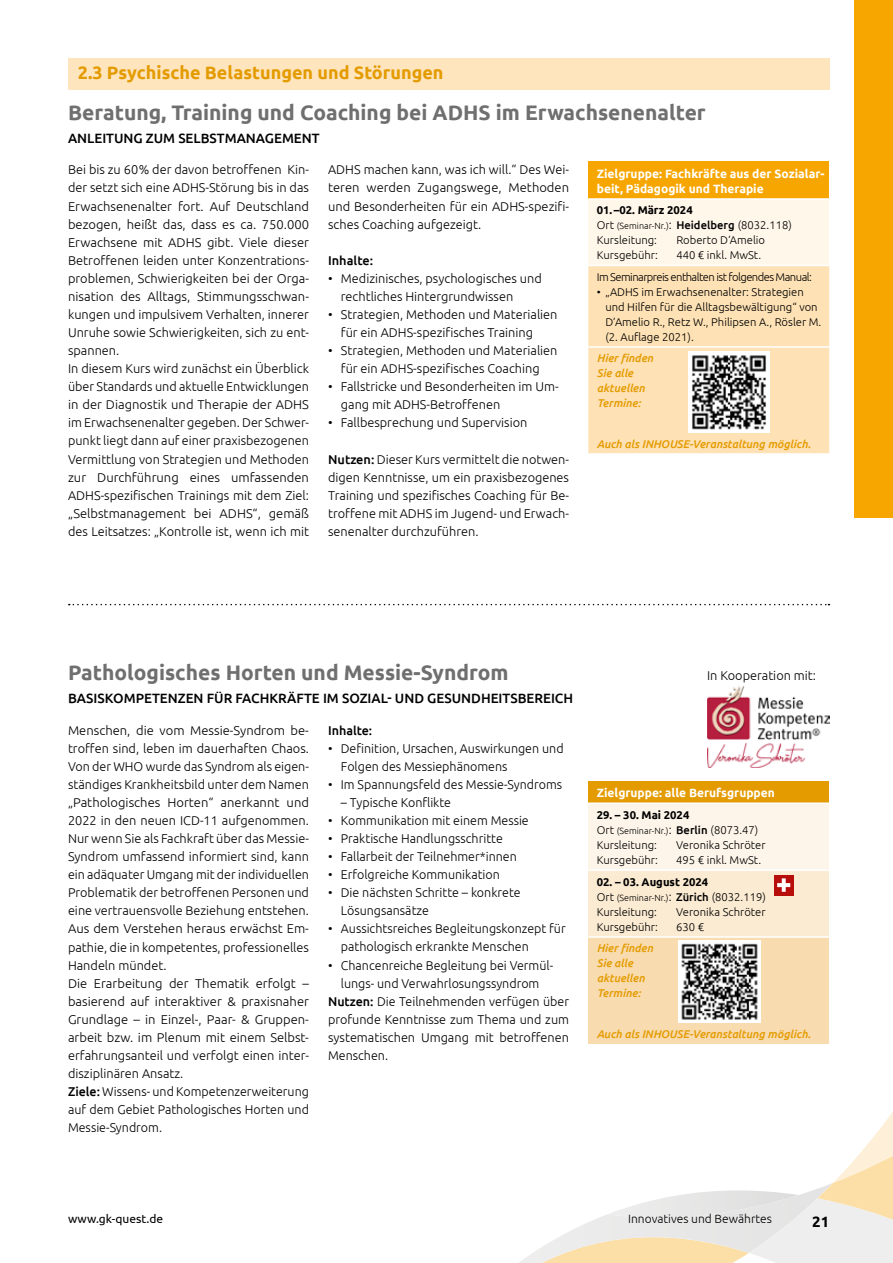
<style>
.page{position:relative;width:893px;height:1263px;background:#fff}
.page>*{position:absolute;margin:0;border:0;box-sizing:border-box;transform-origin:0 0}
.t1{font:700 21px "Ubuntu";color:#706f6f}
.t2{font:700 18px "Ubuntu";color:#e49b00}
.t3{font:700 15px "Ubuntu";color:#000}
.t4{font:500 13.5px "Ubuntu";color:#000}
.t5{font:300 12.75px/18px "Ubuntu";color:#000}
.t6{font:500 12.75px "Ubuntu";color:#000}
.t7{font:700 12px/15px "Ubuntu";color:#fff}
.t8{font:300 12px "Ubuntu";color:#000}
.t9{font:12px "Ubuntu";color:#000}
.t10{font:300 11.25px/15px "Ubuntu";color:#000}
.t11{font:italic 500 11.25px/15px "Ubuntu";color:#e49b00}
.t12{font:300 11.25px/21.5px "Ubuntu";letter-spacing:-.05em;color:#000}
.t13{font:700 11.25px "Ubuntu";color:#000}
.t14{font:300 9px "Ubuntu";color:#000}
.s1{font-weight:700}
.s2{font-size:9px}
.s3{font-size:12px}
.s4{font-weight:500}
.s5{font-size:11.25px}
.s6{font-weight:500;font-size:11.25px}
</style>
<div class="page">
<svg style="left:519px;top:1112px;width:374px;height:151px"></svg>
<div style="left:855px;top:0;width:38px;height:518px;background:#f7a600"></div>
<div style="left:588px;top:781px;width:241px;height:22px;background:#e49b00"></div>
<div style="left:588px;top:803px;width:241px;height:67px;background:#fdf5e9"></div>
<div style="left:588px;top:870px;width:241px;height:67px;background:#fbebd2"></div>
<div style="left:588px;top:937px;width:241px;height:107px;background:#f8dbaf"></div>
<hr style="left:588px;top:802px;width:241px;height:2px;background:#fff">
<hr style="left:588px;top:869px;width:241px;height:2px;background:#fff">
<hr style="left:588px;top:936px;width:241px;height:2px;background:#fff">
<img style="left:707px;top:685px;width:122px;height:82px">
<img style="left:679px;top:941px;width:81px;height:81px">
<svg style="left:69px;top:604px;width:760px;height:1px"></svg>
<div style="left:588px;top:162px;width:241px;height:37px;background:#f7a600"></div>
<div style="left:588px;top:199px;width:241px;height:66px;background:#fff7ea"></div>
<div style="left:588px;top:266px;width:241px;height:187px;background:#fee1b4"></div>
<hr style="left:588px;top:198px;width:241px;height:2px;background:#fff">
<hr style="left:588px;top:346px;width:241px;height:2px;background:#fff">
<img style="left:688px;top:351px;width:82px;height:82px">
<div style="left:68px;top:58px;width:761px;height:31px;background:#fee5be"></div>
<div style="left:774px;top:875px;width:19px;height:20px;background:#b70e0c"></div>
<svg style="left:777px;top:878px;width:13px;height:14px"></svg>
<h2 class="t2" style="left:78px;top:62px;width:367px">2.3 Psychische Belastungen und Störungen</h2>
<h1 class="t1" style="left:68px;top:100px;width:639px">Beratung, Training und Coaching bei ADHS im Erwachsenenalter</h1>
<p class="t4" style="left:68px;top:129px;width:253px">ANLEITUNG ZUM SELBSTMANAGEMENT</p>
<p class="t7" style="left:597px;top:166px;width:229px">Zielgruppe: Fachkräfte aus der Sozialar&shy;beit, Pädagogik und Therapie</p>
<p class="t10" style="left:597px;top:202px;width:196px"><span class="s1">01.–02. März 2024<br></span>Ort <span class="s2">(Seminar-Nr.)</span><span class="s3">:</span> <span class="s4">Heidelberg</span> (8032.118)<br>Kursleitung:</p>
<p class="t5" style="left:68px;top:160px;width:242px">Bei bis zu 60% der davon betroffenen Kin&shy;der setzt sich eine ADHS-Störung bis in das Erwachsenenalter fort. Auf Deutschland bezogen, heißt das, dass es ca. 750.000<br>Erwachsene mit ADHS gibt. Viele dieser Betroffenen leiden unter Konzentrations&shy;problemen, Schwierigkeiten bei der Orga&shy;nisation des Alltags, Stimmungsschwan&shy;kungen und impulsivem Verhalten, innerer Unruhe sowie Schwierigkeiten, sich zu ent&shy;spannen.<br>In diesem Kurs wird zunächst ein Überblick über Standards und aktuelle Entwicklungen in der Diagnostik und Therapie der ADHS im Erwachsenenalter gegeben. Der Schwer&shy;punkt liegt dann auf einer praxisbezogenen Vermittlung von Strategien und Methoden zur Durchführung eines umfassenden ADHS-spezifischen Trainings mit dem Ziel: „Selbstmanagement bei ADHS“, gemäß des Leitsatzes: „Kontrolle ist, wenn ich mit</p>
<p class="t5" style="left:328px;top:160px;width:242px;text-align:justify">ADHS machen kann, was ich will.“ Des Wei&shy;teren werden Zugangswege, Methoden und Besonderheiten für ein ADHS-spezifi&shy;sches Coaching aufgezeigt.</p>
<p class="t10" style="left:676px;top:232px;width:90px">Roberto D‘Amelio</p>
<p class="t12" style="left:597px;top:244px;width:217px;text-indent:80px">440 € inkl. MwSt.<br>Im Seminarpreis enthalten ist folgendes Manual:</p>
<p class="t10" style="left:605px;top:284px;width:217px;text-indent:-9px">• „ADHS im Erwachsenenalter: Strategien und Hilfen für die Alltagsbewältigung“ von D’Amelio R., Retz W., Philipsen A., Rösler M. (2. Auflage 2021).</p>
<p class="t11" style="left:597px;top:350px;width:58px">Hier finden<br>Sie alle aktuellen<br>Termine:</p>
<p class="t11" style="left:597px;top:436px;width:215px">Auch als INHOUSE-Veranstaltung möglich.</p>
<p class="t10" style="left:597px;top:247px;width:63px">Kursgebühr:</p>
<p class="t6" style="left:328px;top:252px;width:47px">Inhalte:</p>
<p class="t5" style="left:341px;top:269px;width:202px;text-indent:-13px">• Medizinisches, psychologisches und rechtliches Hintergrundwissen</p>
<p class="t5" style="left:341px;top:305px;width:218px;text-indent:-13px">• Strategien, Methoden und Materialien für ein ADHS-spezifisches Training</p>
<p class="t5" style="left:328px;top:341px;width:231px;text-align:center">• Strategien, Methoden und Materialien für ein ADHS-spezifisches Coaching</p>
<p class="t5" style="left:341px;top:377px;width:219px;text-indent:-13px">• Fallstricke und Besonderheiten im Um&shy;gang mit ADHS-Betroffenen</p>
<p class="t5" style="left:328px;top:413px;width:201px">• Fallbesprechung und Supervision</p>
<p class="t5" style="left:328px;top:450px;width:242px;text-align:justify"><span class="s4">Nutzen:</span> Dieser Kurs vermittelt die notwen&shy;digen Kenntnisse, um ein praxisbezogenes Training und spezifisches Coaching für Be&shy;troffene mit ADHS im Jugend- und Erwach&shy;senenalter durchzuführen.</p>
<h1 class="t1" style="left:68px;top:660px;width:442px">Pathologisches Horten und Messie-Syndrom</h1>
<p class="t4" style="left:68px;top:689px;width:507px">BASISKOMPETENZEN FÜR FACHKRÄFTE IM SOZIAL- UND GESUNDHEITSBEREICH</p>
<p class="t5" style="left:68px;top:721px;width:242px">Menschen, die vom Messie-Syndrom be&shy;troffen sind, leben im dauerhaften Chaos.<br>Von der WHO wurde das Syndrom als eigen&shy;ständiges Krankheitsbild unter dem Namen „Pathologisches Horten“ anerkannt und 2022 in den neuen ICD-11 aufgenommen.<br>Nur wenn Sie als Fachkraft über das Messie-Syndrom umfassend informiert sind, kann ein adäquater Umgang mit der individuellen Problematik der betroffenen Personen und eine vertrauensvolle Beziehung entstehen.<br>Aus dem Verstehen heraus erwächst Em&shy;pathie, die in kompetentes, professionelles Handeln mündet.<br>Die Erarbeitung der Thematik erfolgt – basierend auf interaktiver &amp; praxisnaher Grundlage – in Einzel-, Paar- &amp; Gruppen&shy;arbeit bzw. im Plenum mit einem Selbst&shy;erfahrungsanteil und verfolgt einen inter&shy;disziplinären Ansatz.<br><span class="s4">Ziele:</span> Wissens- und Kompetenzerweiterung auf dem Gebiet Pathologisches Horten und Messie-Syndrom.</p>
<p class="t6" style="left:328px;top:722px;width:46px">Inhalte:</p>
<p class="t5" style="left:341px;top:739px;width:224px;text-indent:-13px">• Definition, Ursachen, Auswirkungen und<br>Folgen des Messiephänomens</p>
<p class="t5" style="left:328px;top:775px;width:236px">• Im Spannungsfeld des Messie-Syndroms</p>
<p class="t5" style="left:341px;top:793px;width:112px">– Typische Konflikte</p>
<p class="t5" style="left:328px;top:811px;width:202px">• Kommunikation mit einem Messie</p>
<p class="t5" style="left:328px;top:829px;width:176px">• Praktische Handlungsschritte</p>
<p class="t5" style="left:328px;top:847px;width:190px">• Fallarbeit der Teilnehmer*innen</p>
<p class="t5" style="left:328px;top:865px;width:173px">• Erfolgreiche Kommunikation</p>
<p class="t5" style="left:341px;top:883px;width:181px;text-indent:-13px">• Die nächsten Schritte – konkrete<br>Lösungsansätze</p>
<p class="t5" style="left:341px;top:919px;width:226px;text-indent:-13px">• Aussichtsreiches Begleitungskonzept für pathologisch erkrankte Menschen</p>
<p class="t5" style="left:328px;top:956px;width:227px">• Chancenreiche Begleitung bei Vermül-</p>
<p class="t5" style="left:341px;top:974px;width:200px">lungs- und Verwahrlosungssyndrom</p>
<p class="t5" style="left:328px;top:992px;width:242px"><span class="s4">Nutzen:</span> Die Teilnehmenden verfügen über</p>
<p class="t5" style="left:328px;top:1010px;width:242px">profunde Kenntnisse zum Thema und zum</p>
<p class="t5" style="left:328px;top:1028px;width:242px">systematischen Umgang mit betroffenen</p>
<p class="t5" style="left:328px;top:1046px;width:62px">Menschen.</p>
<p class="t5" style="left:707px;top:666px;width:110px">In Kooperation mit:</p>
<p class="t7" style="left:597px;top:785px;width:180px">Zielgruppe: alle Berufsgruppen</p>
<p class="t13" style="left:597px;top:808px;width:94px">29. – 30. Mai 2024</p>
<p class="t14" style="left:597px;top:825px;width:163px"><span class="s5">Ort</span> (Seminar-Nr.)<span class="s3">:</span> <span class="s6">Berlin</span> <span class="s5">(8073.47)</span></p>
<p class="t10" style="left:597px;top:837px;width:62px">Kursleitung:</p>
<p class="t10" style="left:676px;top:837px;width:91px">Veronika Schröter</p>
<p class="t10" style="left:597px;top:852px;width:63px">Kursgebühr:</p>
<p class="t10" style="left:676px;top:852px;width:86px">495 € inkl. MwSt.</p>
<p class="t10" style="left:597px;top:874px;width:171px"><span class="s1">02. – 03. August 2024<br></span>Ort <span class="s2">(Seminar-Nr.)</span><span class="s3">:</span> <span class="s4">Zürich</span> (8032.119)<br>Kursleitung:</p>
<p class="t10" style="left:676px;top:904px;width:91px">Veronika Schröter</p>
<p class="t10" style="left:597px;top:919px;width:63px">Kursgebühr:</p>
<p class="t10" style="left:676px;top:919px;width:29px">630 €</p>
<p class="t11" style="left:597px;top:940px;width:58px">Hier finden<br>Sie alle aktuellen<br>Termine:</p>
<p class="t11" style="left:597px;top:1026px;width:215px">Auch als INHOUSE-Veranstaltung möglich.</p>
<p class="t9" style="left:68px;top:1211px;width:97px">www.gk-quest.de</p>
<p class="t8" style="left:628px;top:1211px;width:145px">Innovatives und Bewährtes</p>
<p class="t3" style="left:812px;top:1212px;width:19px">21</p>
</div>
